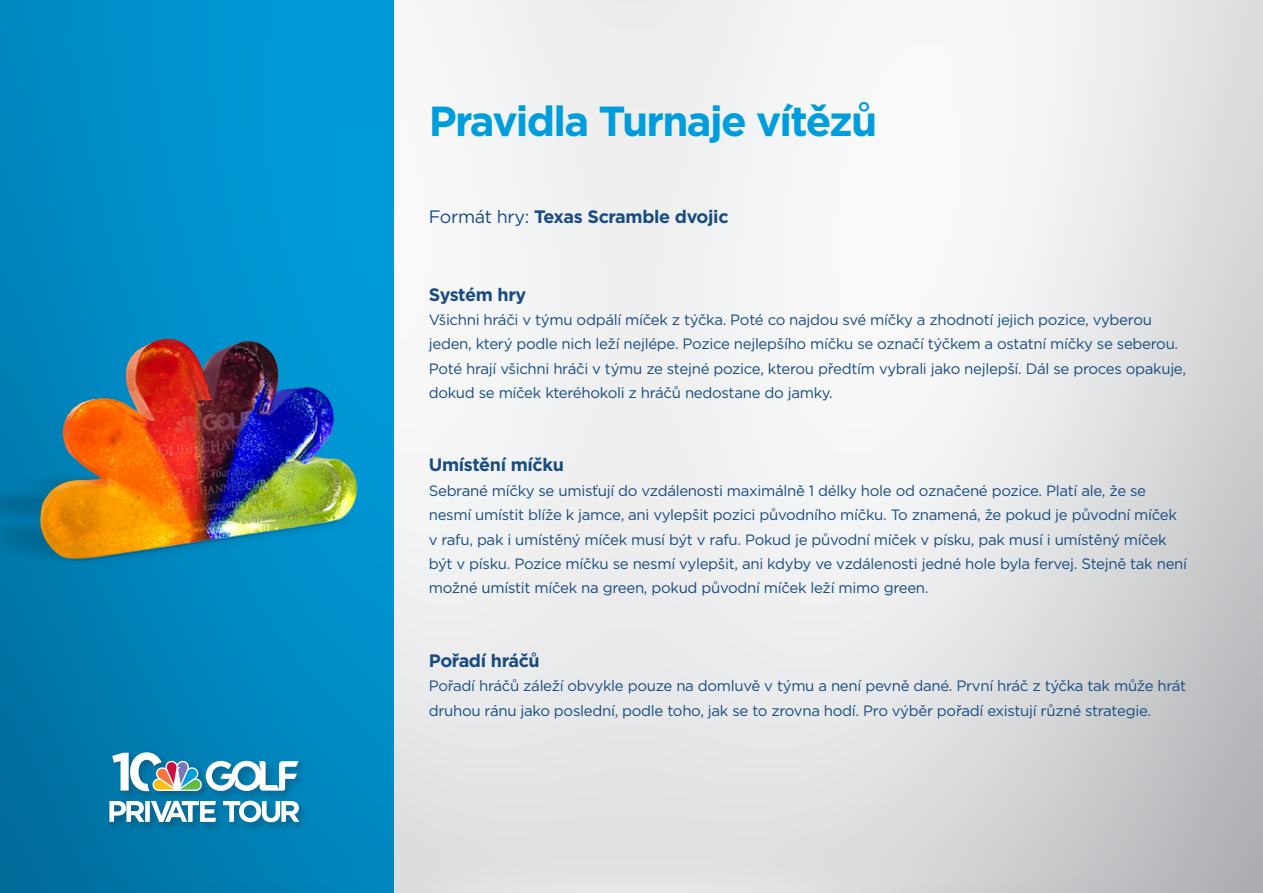
<style>
.page{position:relative;width:1263px;height:893px;background:#fff}
.page>*{position:absolute;margin:0;border:0;box-sizing:border-box;transform-origin:0 0}
.t1{font:700 42px "Gotham";letter-spacing:-.04em;color:#009ddc}
.t2{font:700 18px "Gotham";letter-spacing:-.02em;color:#184c81}
.t3{font:15px/24.5px "Gotham";letter-spacing:-.02em;color:#184c81}
.s1{font-weight:400}
</style>
<div class="page">
<img style="left:393px;top:0;width:870px;height:893px">
<svg style="left:0;top:0;width:393px;height:893px;background:#0089c1"></svg>
<img style="left:0;top:296px;width:393px;height:284px">
<img style="left:40px;top:338px;width:318px;height:222px">
<div style="left:107px;top:750px;width:202px;height:82px;background:#231f20;opacity:.3"></div>
<svg style="left:112px;top:752px;width:187px;height:39px"></svg>
<svg style="left:109px;top:801px;width:107px;height:21px"></svg>
<svg style="left:223px;top:801px;width:76px;height:21px"></svg>
<p class="t1" style="left:429px;top:93px;width:450px">Pravidla Turnaje vítězů</p>
<p class="t2" style="left:429px;top:204px;width:301px"><span class="s1">Formát hry:</span> Texas Scramble dvojic</p>
<p class="t2" style="left:429px;top:282px;width:99px">Systém hry</p>
<p class="t3" style="left:429px;top:307px;width:759px">Všichni hráči v týmu odpálí míček z týčka. Poté co najdou své míčky a zhodnotí jejich pozice, vyberou jeden, který podle nich leží nejlépe. Pozice nejlepšího míčku se označí týčkem a ostatní míčky se seberou.<br>Poté hrají všichni hráči v týmu ze stejné pozice, kterou předtím vybrali jako nejlepší. Dál se proces opakuje, dokud se míček kteréhokoli z hráčů nedostane do jamky.</p>
<p class="t2" style="left:429px;top:453px;width:137px">Umístění míčku</p>
<p class="t3" style="left:429px;top:478px;width:760px">Sebrané míčky se umisťují do vzdálenosti maximálně 1 délky hole od označené pozice. Platí ale, že se nesmí umístit blíže k jamce, ani vylepšit pozici původního míčku. To znamená, že pokud je původní míček v rafu, pak i umístěný míček musí být v rafu. Pokud je původní míček v písku, pak musí i umístěný míček být v písku. Pozice míčku se nesmí vylepšit, ani kdyby ve vzdálenosti jedné hole byla fervej. Stejně tak není možné umístit míček na green, pokud původní míček leží mimo green.</p>
<p class="t2" style="left:429px;top:648px;width:113px">Pořadí hráčů</p>
<p class="t3" style="left:429px;top:673px;width:759px">Pořadí hráčů záleží obvykle pouze na domluvě v týmu a není pevně dané. První hráč z týčka tak může hrát druhou ránu jako poslední, podle toho, jak se to zrovna hodí. Pro výběr pořadí existují různé strategie.</p>
</div>
